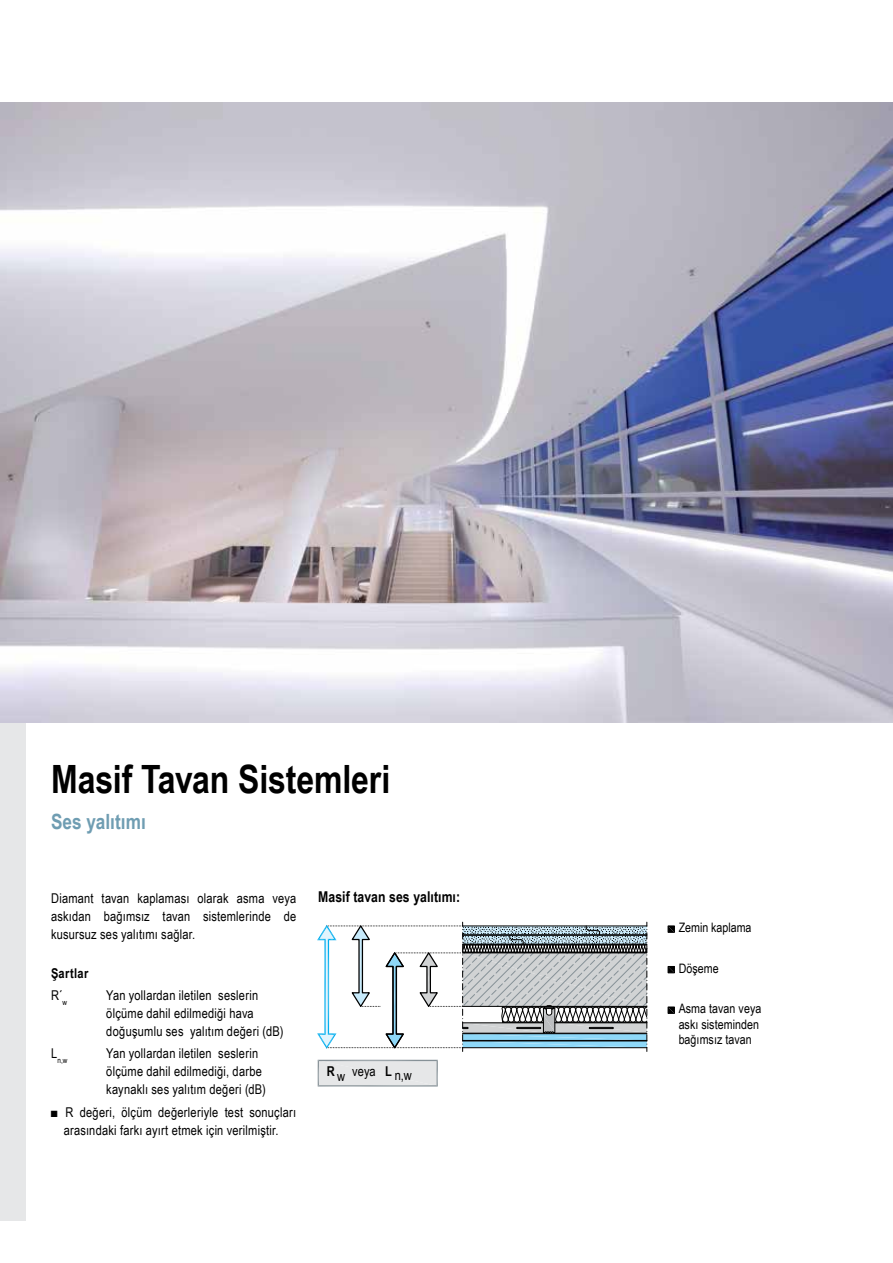
<style>
.page{position:relative;width:893px;height:1263px;background:#fff}
.page>*{position:absolute;margin:0;border:0;box-sizing:border-box;transform-origin:0 0}
.t1{font:700 39px "Arial Narrow";color:#000}
.t2{font:700 21px "Arial Narrow";color:#6f9db2}
.t3{font:700 14.85px "Arial Narrow";letter-spacing:.005em;color:#000}
.t4{font:13.5px/18px "Arial Narrow";letter-spacing:.015em;color:#000}
.t5{font:700 13.5px/22.2px "Arial Narrow";letter-spacing:.025em;color:#000}
.t6{font:13.05px/15.6px "Arial Narrow";letter-spacing:.005em;color:#000}
.t7{font:7.8px "Arial Narrow";color:#000}
.s1{font-weight:400}
.s2{font-weight:700}
</style>
<div class="page">
<div style="left:0;top:132px;width:26px;height:1088px;background:#e6e7e8"></div>
<svg style="left:318px;top:1060px;width:120px;height:26px"></svg>
<div style="left:668px;top:926px;width:7px;height:6px;border:1px solid #000"></div>
<svg style="left:317px;top:922px;width:331px;height:129px"></svg>
<div style="left:668px;top:966px;width:7px;height:7px;border:1px solid #000"></div>
<div style="left:668px;top:1007px;width:7px;height:6px;border:1px solid #000"></div>
<img style="left:0;top:102px;width:893px;height:621px">
<h1 class="t1" style="left:51px;top:750px;width:341px">Masif Tavan Sistemleri</h1>
<h2 class="t2" style="left:51px;top:806px;width:96px">Ses yalıtımı</h2>
<p class="t4" style="left:51px;top:888px;width:247px;text-align:justify">Diamant tavan kaplaması olarak asma veya askıdan bağımsız tavan sistemlerinde de kusursuz ses yalıtımı sağlar.</p>
<p class="t5" style="left:51px;top:961px;width:39px">Şartlar<br><span class="s1">R´</span><sub>w</sub></p>
<p class="t4" style="left:106px;top:986px;width:179px">Yan yollardan iletilen seslerin ölçüme dahil edilmediği hava doğuşumlu ses yalıtım değeri (dB)</p>
<p class="t7" style="left:51px;top:1054px;width:18px"><sup>L</sup>n,w</p>
<p class="t4" style="left:106px;top:1044px;width:161px">Yan yollardan iletilen seslerin ölçüme dahil edilmediği, darbe kaynaklı ses yalıtım değeri (dB)</p>
<p class="t4" style="left:51px;top:1102px;width:247px;text-align:center">■ R değeri, ölçüm değerleriyle test sonuçları arasındaki farkı ayırt etmek için verilmiştir.</p>
<p class="t3" style="left:318px;top:885px;width:143px">Masif tavan ses yalıtımı:</p>
<p class="t4" style="left:327px;top:1062px;width:51px"><span class="s2">R</span> w veya</p>
<p class="t4" style="left:395px;top:1066px;width:19px">n,w</p>
<p class="t5" style="left:385px;top:1060px;width:8px">L</p>
<p class="t6" style="left:679px;top:919px;width:74px">Zemin kaplama</p>
<p class="t6" style="left:679px;top:960px;width:42px">Döşeme</p>
<p class="t6" style="left:679px;top:1000px;width:84px">Asma tavan veya askı sisteminden bağımsız tavan</p>
</div>
